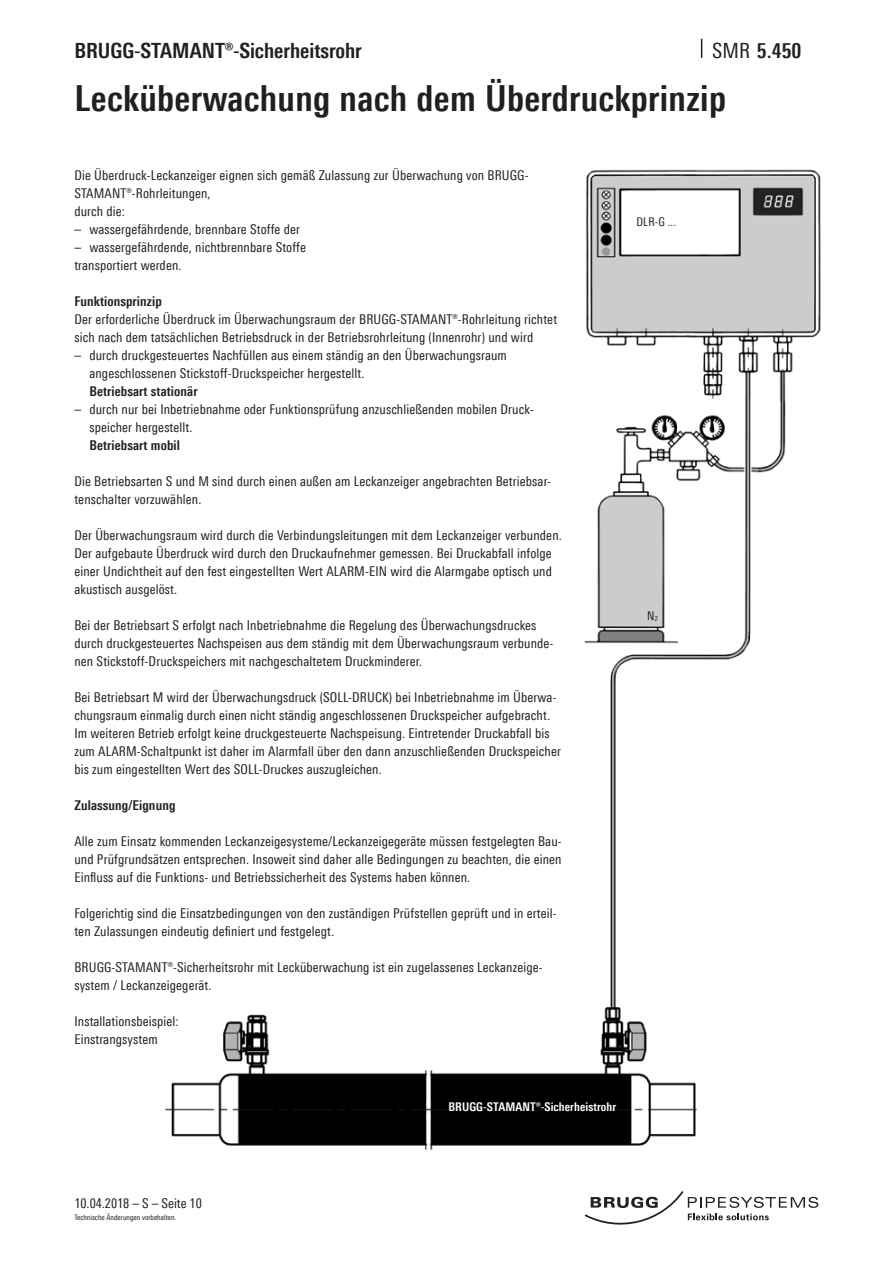
<style>
.page{position:relative;width:893px;height:1263px;background:#fff}
.page>*{position:absolute;margin:0;border:0;box-sizing:border-box;transform-origin:0 0}
.t1{font:700 36px "Linotype Univers 620 Cn";letter-spacing:.01em;color:#231f20}
.t2{font:700 21px "Linotype Univers 620 Cn";color:#231f20}
.t3{font:13.5px/18px "Linotype Univers 420 Cn";letter-spacing:.01em;color:#231f20}
.t4{font:700 13.5px "Linotype Univers 620 Cn";letter-spacing:.01em;color:#231f20}
.t5{font:700 12px "Linotype Univers 620 Cn";letter-spacing:.01em;color:#fff}
.t6{font:12px "Linotype Univers 420 Cn";color:#231f20}
.t7{font:7.5px "Linotype Univers 420 Cn";color:#231f20}
.s1{font-family:"Linotype Univers 420 Cn";font-weight:400}
</style>
<div class="page">
<svg style="left:701px;top:39px;width:1px;height:19px"></svg>
<svg style="left:585px;top:1191px;width:233px;height:33px"></svg>
<img style="left:164px;top:169px;width:657px;height:982px">
<h2 class="t2" style="left:74px;top:38px;width:289px">BRUGG-STAMANT®-Sicherheitsrohr</h2>
<h2 class="t2" style="left:712px;top:38px;width:91px"><span class="s1">SMR</span> 5.450</h2>
<h1 class="t1" style="left:74px;top:77px;width:653px">Lecküberwachung nach dem Überdruckprinzip</h1>
<p class="t3" style="left:74px;top:166px;width:456px">Die Überdruck-Leckanzeiger eignen sich gemäß Zulassung zur Überwachung von BRUGG-<br>STAMANT®-Rohrleitungen,<br>durch die:</p>
<p class="t3" style="left:74px;top:220px;width:227px">– wassergefährdende, brennbare Stoffe der</p>
<p class="t3" style="left:74px;top:238px;width:233px">– wassergefährdende, nichtbrennbare Stoffe transportiert werden.</p>
<p class="t4" style="left:74px;top:293px;width:89px">Funktionsprinzip</p>
<p class="t3" style="left:74px;top:310px;width:484px">Der erforderliche Überdruck im Überwachungsraum der BRUGG-STAMANT®-Rohrleitung richtet sich nach dem tatsächlichen Betriebsdruck in der Betriebsrohrleitung (Innenrohr) und wird</p>
<p class="t3" style="left:89px;top:346px;width:419px;text-indent:-15px">– durch druckgesteuertes Nachfüllen aus einem ständig an den Überwachungsraum angeschlossenen Stickstoff-Druckspeicher hergestellt.</p>
<p class="t4" style="left:89px;top:383px;width:110px">Betriebsart stationär</p>
<p class="t3" style="left:89px;top:400px;width:446px;text-indent:-15px">– durch nur bei Inbetriebnahme oder Funktionsprüfung anzuschließenden mobilen Druck&shy;speicher hergestellt.</p>
<p class="t4" style="left:89px;top:437px;width:92px">Betriebsart mobil</p>
<p class="t3" style="left:74px;top:472px;width:478px">Die Betriebsarten S und M sind durch einen außen am Leckanzeiger angebrachten Betriebsar&shy;tenschalter vorzuwählen.</p>
<p class="t3" style="left:74px;top:526px;width:489px">Der Überwachungsraum wird durch die Verbindungsleitungen mit dem Leckanzeiger verbunden.<br>Der aufgebaute Überdruck wird durch den Druckaufnehmer gemessen. Bei Druckabfall infolge einer Undichtheit auf den fest eingestellten Wert ALARM-EIN wird die Alarmgabe optisch und akustisch ausgelöst.</p>
<p class="t3" style="left:74px;top:616px;width:481px">Bei der Betriebsart S erfolgt nach Inbetriebnahme die Regelung des Überwachungsdruckes durch druckgesteuertes Nachspeisen aus dem ständig mit dem Überwachungsraum verbunde&shy;nen Stickstoff-Druckspeichers mit nachgeschaltetem Druckminderer.</p>
<p class="t3" style="left:74px;top:688px;width:488px">Bei Betriebsart M wird der Überwachungsdruck (SOLL-DRUCK) bei Inbetriebnahme im Überwa&shy;chungsraum einmalig durch einen nicht ständig angeschlossenen Druckspeicher aufgebracht.<br>Im weiteren Betrieb erfolgt keine druckgesteuerte Nachspeisung. Eintretender Druckabfall bis zum ALARM-Schaltpunkt ist daher im Alarmfall über den dann anzuschließenden Druckspeicher bis zum eingestellten Wert des SOLL-Druckes auszugleichen.</p>
<p class="t4" style="left:74px;top:797px;width:103px">Zulassung/Eignung</p>
<p class="t3" style="left:74px;top:832px;width:489px;text-align:justify">Alle zum Einsatz kommenden Leckanzeigesysteme/Leckanzeigegeräte müssen festgelegten Bau&shy;und Prüfgrundsätzen entsprechen. Insoweit sind daher alle Bedingungen zu beachten, die einen Einfluss auf die Funktions- und Betriebssicherheit des Systems haben können.</p>
<p class="t3" style="left:74px;top:904px;width:484px">Folgerichtig sind die Einsatzbedingungen von den zuständigen Prüfstellen geprüft und in erteil&shy;ten Zulassungen eindeutig definiert und festgelegt.</p>
<p class="t3" style="left:74px;top:958px;width:470px">BRUGG-STAMANT®-Sicherheitsrohr mit Lecküberwachung ist ein zugelassenes Leckanzeige&shy;system / Leckanzeigegerät.</p>
<p class="t3" style="left:74px;top:1012px;width:106px">Installationsbeispiel:<br>Einstrangsystem</p>
<p class="t6" style="left:636px;top:215px;width:41px">DLR-G ...</p>
<p class="t6" style="left:647px;top:608px;width:12px">N<sub>2</sub></p>
<p class="t5" style="left:448px;top:1100px;width:169px">BRUGG-STAMANT®-Sicherheistrohr</p>
<p class="t3" style="left:74px;top:1194px;width:129px">10.04.2018 – S – Seite 10</p>
<p class="t7" style="left:74px;top:1213px;width:103px">Technische Änderungen vorbehalten.</p>
</div>
